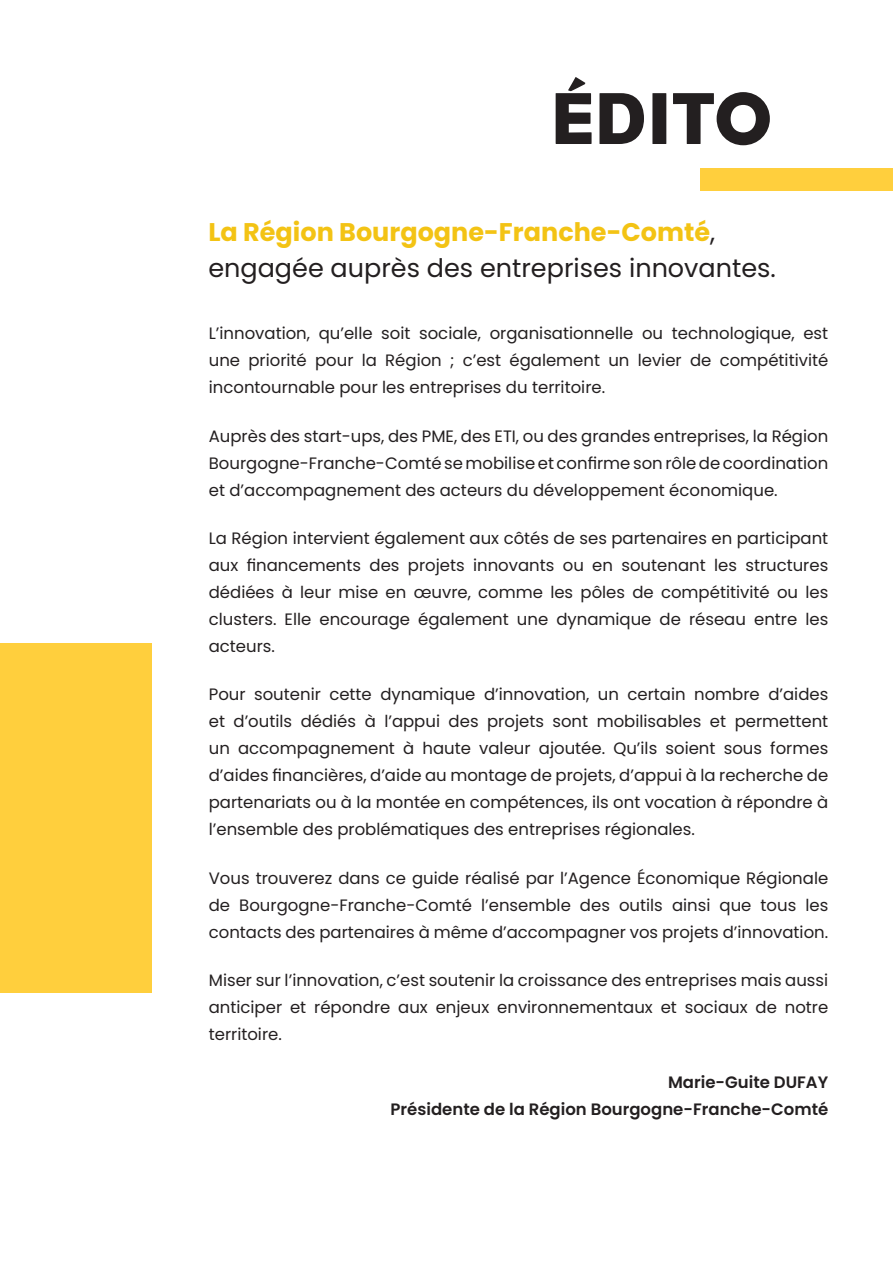
<style>
.page{position:relative;width:893px;height:1263px;background:#fff}
.page>*{position:absolute;margin:0;border:0;box-sizing:border-box;transform-origin:0 0}
.TITRE_H1{font:75px "Eagle";color:#231f20}
.section_paragraphe{font:25.5px/36px "Poppins";color:#231f20}
.section_paragraphe-2{font:16.5px/27px "Poppins";color:#231f20;text-align:justify}
.section_paragraphe-3{font:600 16.5px/27px "Poppins";color:#231f20;text-align:right}
.s1{font-weight:700;color:#f3c314}
</style>
<div class="page">
<div style="left:700px;top:168px;width:193px;height:22px;background:#ffcf3d"></div>
<div style="left:0;top:643px;width:152px;height:349px;background:#ffcf3d"></div>
<p class="TITRE_H1" style="left:550px;top:72px;width:224px">ÉDITO</p>
<p class="section_paragraphe" style="left:208px;top:214px;width:569px"><span class="s1">La Région Bourgogne-Franche-Comté</span>, engagée auprès des entreprises innovantes.</p>
<p class="section_paragraphe-2" style="left:209px;top:320px;width:621px">L’innovation, qu’elle soit sociale, organisationnelle ou technologique, est une priorité pour la Région ; c’est également un levier de compétitivité incontournable pour les entreprises du territoire.</p>
<p class="section_paragraphe-2" style="left:209px;top:422px;width:621px">Auprès des start-ups, des PME, des ETI, ou des grandes entreprises, la Région Bourgogne-Franche-Comté se mobilise et confirme son rôle de coordination et d’accompagnement des acteurs du développement économique.</p>
<p class="section_paragraphe-2" style="left:209px;top:525px;width:621px">La Région intervient également aux côtés de ses partenaires en participant aux financements des projets innovants ou en soutenant les structures dédiées à leur mise en œuvre, comme les pôles de compétitivité ou les clusters. Elle encourage également une dynamique de réseau entre les acteurs.</p>
<p class="section_paragraphe-2" style="left:209px;top:681px;width:621px">Pour soutenir cette dynamique d’innovation, un certain nombre d’aides et d’outils dédiés à l’appui des projets sont mobilisables et permettent un accompagnement à haute valeur ajoutée. Qu’ils soient sous formes d’aides financières, d’aide au montage de projets, d’appui à la recherche de partenariats ou à la montée en compétences, ils ont vocation à répondre à l’ensemble des problématiques des entreprises régionales.</p>
<p class="section_paragraphe-2" style="left:209px;top:864px;width:621px">Vous trouverez dans ce guide réalisé par l’Agence Économique Régionale de Bourgogne-Franche-Comté l’ensemble des outils ainsi que tous les contacts des partenaires à même d’accompagner vos projets d’innovation.</p>
<p class="section_paragraphe-2" style="left:209px;top:967px;width:621px">Miser sur l’innovation, c’est soutenir la croissance des entreprises mais aussi anticiper et répondre aux enjeux environnementaux et sociaux de notre territoire.</p>
<p class="section_paragraphe-3" style="left:391px;top:1069px;width:439px">Marie-Guite DUFAY<br>Présidente de la Région Bourgogne-Franche-Comté</p>
</div>
